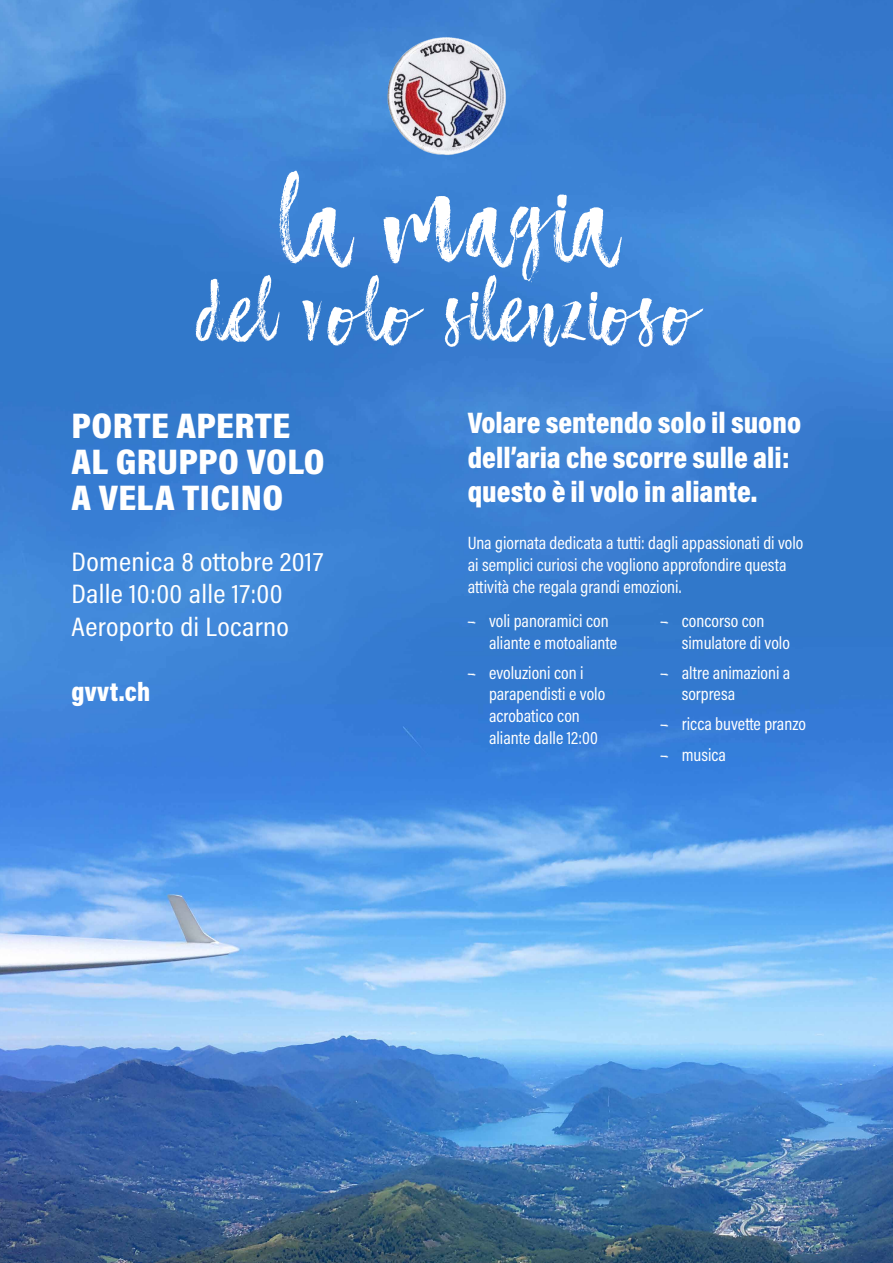
<style>
.page{position:relative;width:893px;height:1263px;background:#fff}
.page>*{position:absolute;margin:0;border:0;box-sizing:border-box;transform-origin:0 0}
.t1{font:108.45px "Atmosphere Script Typeface";letter-spacing:.02em;color:#fff}
.t2{font:76.95px "Atmosphere Script Typeface";letter-spacing:.02em;color:#fff}
.t3{font:900 36px/36px "Acumin Pro Cond";letter-spacing:.01em;color:#fff;scale:1.1 1}
.t4{font:900 30px/34.5px "Acumin Pro Cond";color:#fff}
.t5{font:27px/32.4px "Acumin Pro Cond";letter-spacing:.01em;color:#fff;scale:1.1 1}
.t6{font:900 27px "Acumin Pro Cond";letter-spacing:.015em;color:#fff}
.t7{font:18px/21.6px "Acumin Pro Cond";color:#fff}
.s1{font-family:"Atmosphere Script Typeface"}
</style>
<div class="page">
<img style="left:0;top:0;width:893px;height:1263px">
<img style="left:382px;top:33px;width:129px;height:125px">
<h1 class="t1" style="left:279px;top:160px;width:337px">la magia</h1>
<h2 class="t2" style="left:195px;top:268px;width:504px">del volo silenzioso</h2>
<h3 class="t3" style="left:72px;top:406px;width:232px">PORTE APERTE<br>AL GRUPPO VOLO<br>A VELA TICINO</h3>
<h3 class="t5" style="left:72px;top:545px;width:230px">Domenica 8 ottobre 2017<br>Dalle 10:00 alle 17:00<br>Aeroporto di Locarno</h3>
<h3 class="t6" style="left:72px;top:674px;width:80px">gvvt.ch</h3>
<h3 class="t4" style="left:468px;top:405px;width:335px">Volare sentendo solo il suono dell’aria che scorre sulle ali: questo è il volo in aliante.</h3>
<p class="t7" style="left:468px;top:532px;width:337px">Una giornata dedicata a tutti: dagli appassionati di volo ai semplici curiosi che vogliono approfondire questa attività che regala grandi emozioni.</p>
<p class="t7" style="left:489px;top:610px;width:130px;text-indent:-21px"><span class="s1">-</span> voli panoramici con aliante e motoaliante</p>
<p class="t7" style="left:489px;top:661px;width:118px;text-indent:-21px"><span class="s1">-</span> evoluzioni con i parapendisti e volo acrobatico con aliante dalle 12:00</p>
<p class="t7" style="left:682px;top:610px;width:110px;text-indent:-21px"><span class="s1">-</span> concorso con simulatore di volo</p>
<p class="t7" style="left:682px;top:661px;width:110px;text-indent:-21px"><span class="s1">-</span> altre animazioni a sorpresa</p>
<p class="t7" style="left:660px;top:713px;width:147px"><span class="s1">-</span> ricca buvette pranzo</p>
<p class="t7" style="left:660px;top:743px;width:67px"><span class="s1">-</span> musica</p>
</div>
